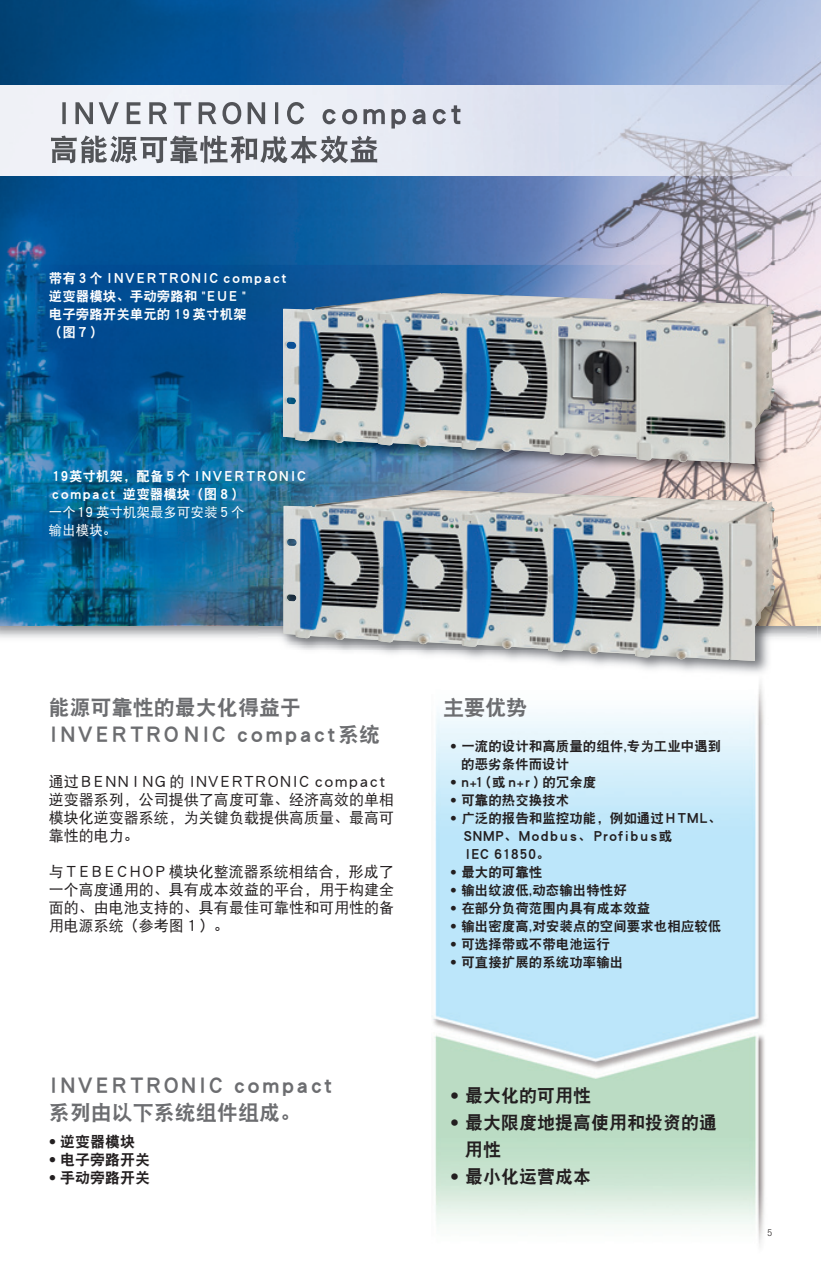
<style>
.page{position:relative;width:821px;height:1263px;background:#fff}
.page>*{position:absolute;margin:0;border:0;box-sizing:border-box;transform-origin:0 0}
.t1{font:21px/27px "DFP Hei W9";letter-spacing:-.18em;color:#6c6d70}
.t2{font:18px/27px "DFP Hei W9";color:#231f20}
.t3{font:15px/18px "DFP Hei W5";color:#231f20}
.t4{font:15px "DFP Hei W9";color:#231f20}
.t5{font:13.5px/18px "DFP Hei W9";color:#231f20}
.t6{font:13.5px/18px "DFP Hei W9";color:#fff}
.t7{font:13.5px/18px "DFP Hei W9";letter-spacing:-.18em;color:#231f20}
.t8{font:13.5px/18px "DFP Hei W9";letter-spacing:-.18em;color:#fff}
.t9{font:13.5px/18px "DFP Hei W5";color:#fff}
.t10{font:300 condensed 9.75px "Helvetica Neue LT Pro";color:#231f20}
.s1{font-family:"Helvetica Neue LT Pro";font-weight:700;font-stretch:condensed}
</style>
<div class="page">
<img style="left:432px;top:694px;width:333px;height:550px">
<img style="left:0;top:625px;width:821px;height:13px">
<img style="left:0;top:0;width:821px;height:265px">
<img style="left:0;top:265px;width:821px;height:360px">
<img style="left:0;top:85px;width:821px;height:90px">
<img style="left:259px;top:578px;width:547px;height:116px">
<img style="left:259px;top:625px;width:547px;height:1px">
<img style="left:421px;top:547px;width:356px;height:114px">
<img style="left:258px;top:381px;width:548px;height:116px">
<img style="left:384px;top:490px;width:251px;height:7px">
<img style="left:342px;top:350px;width:435px;height:114px">
<img style="left:62px;top:102px;width:4px;height:22px">
<img style="left:75px;top:102px;width:166px;height:22px">
<img style="left:248px;top:102px;width:17px;height:22px">
<img style="left:275px;top:102px;width:3px;height:22px">
<img style="left:287px;top:102px;width:17px;height:22px">
<img style="left:323px;top:109px;width:13px;height:15px">
<img style="left:342px;top:109px;width:43px;height:15px">
<img style="left:391px;top:109px;width:35px;height:20px">
<img style="left:433px;top:109px;width:13px;height:15px">
<img style="left:451px;top:105px;width:9px;height:19px">
<img style="left:51px;top:135px;width:66px;height:28px">
<p class="t6" style="left:49px;top:271px;width:243px">带有３个ＩＮＶＥＲＴＲＯＮＩＣ ｃｏｍｐａｃｔ逆变器模块、手动旁路和 "ＥＵＥ "<br>电子旁路开关单元的１９ 英寸机架<br>（图７）</p>
<p class="t8" style="left:49px;top:469px;width:261px">１９英寸机架，配备５个ＩＮＶＥＲＴＲＯＮＩＣｃｏｍｐａｃｔ 逆变器模块（图８）</p>
<p class="t9" style="left:49px;top:505px;width:197px">一个１９英寸机架最多可安装５个输出模块。</p>
<h1 class="t1" style="left:43px;top:696px;width:338px">能源可靠性的最大化得益于<br>ＩＮＶＥＲＴＲＯ ＮＩＣ ｃｏｍｐａｃｔ系统</h1>
<p class="t3" style="left:49px;top:774px;width:346px">通过ＢＥＮＮＩＮＧ 的ＩＮＶＥＲＴＲＯＮＩＣ ｃｏｍｐａｃｔ逆变器系列，公司提供了高度可靠、经济高效的单相模块化逆变器系统，为关键负载提供高质量、最高可靠性的电力。</p>
<p class="t3" style="left:49px;top:864px;width:346px;text-align:justify">与ＴＥＢＥＣＨＯＰ 模块化整流器系统相结合，形成了一个高度通用的、具有成本效益的平台，用于构建全面的、由电池支持的、具有最佳可靠性和可用性的备用电源系统（参考图１）。</p>
<h1 class="t1" style="left:43px;top:1074px;width:297px">ＩＮＶＥＲＴＲＯＮＩＣ ｃｏｍｐａｃｔ系列由以下系统组件组成。</h1>
<p class="t4" style="left:49px;top:1136px;width:88px"><span class="s1">•</span> 逆变器模块</p>
<p class="t4" style="left:49px;top:1154px;width:103px"><span class="s1">•</span> 电子旁路开关</p>
<p class="t4" style="left:49px;top:1172px;width:103px"><span class="s1">•</span> 手动旁路开关</p>
<h1 class="t1" style="left:443px;top:696px;width:85px">主要优势</h1>
<p class="t5" style="left:461px;top:739px;width:262px;text-indent:-11px"><span class="s1">•</span> 一流的设计和高质量的组件,专为工业中遇到的恶劣条件而设计</p>
<p class="t5" style="left:450px;top:775px;width:148px"><span class="s1">•</span> ｎ+１（或ｎ+ｒ）的冗余度</p>
<p class="t5" style="left:450px;top:793px;width:121px"><span class="s1">•</span> 可靠的热交换技术</p>
<p class="t7" style="left:461px;top:811px;width:262px;text-indent:-11px"><span class="s1">•</span> 广泛的报告和监控功能，例如通过ＨＴＭＬ、<br>ＳＮＭＰ、Ｍｏｄｂｕｓ、Ｐｒｏｆｉｂｕｓ或<br>ＩＥＣ ６１８５０。</p>
<p class="t5" style="left:450px;top:865px;width:94px"><span class="s1">•</span> 最大的可靠性</p>
<p class="t5" style="left:450px;top:883px;width:178px"><span class="s1">•</span> 输出纹波低,动态输出特性好</p>
<p class="t5" style="left:450px;top:901px;width:202px"><span class="s1">•</span> 在部分负荷范围内具有成本效益</p>
<p class="t5" style="left:450px;top:919px;width:273px"><span class="s1">•</span> 输出密度高,对安装点的空间要求也相应较低</p>
<p class="t5" style="left:450px;top:937px;width:161px"><span class="s1">•</span> 可选择带或不带电池运行</p>
<p class="t5" style="left:450px;top:955px;width:175px"><span class="s1">•</span> 可直接扩展的系统功率输出</p>
<p class="t2" style="left:450px;top:1084px;width:142px"><span class="s1">•</span> 最大化的可用性</p>
<p class="t2" style="left:465px;top:1111px;width:254px;text-indent:-15px"><span class="s1">•</span> 最大限度地提高使用和投资的通用性</p>
<p class="t2" style="left:450px;top:1165px;width:142px"><span class="s1">•</span> 最小化运营成本</p>
<p class="t10" style="left:767px;top:1227px;width:6px">5</p>
</div>
